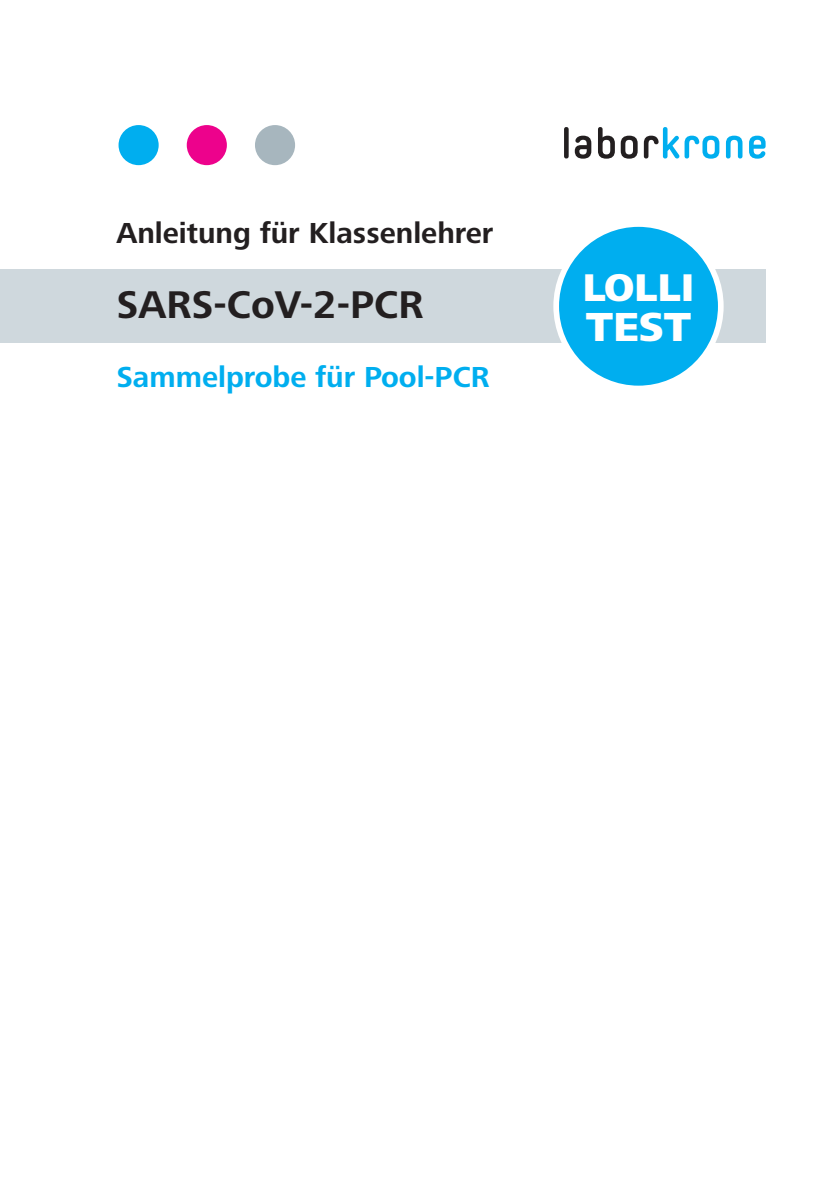
<style>
.page{position:relative;width:840px;height:1191px;background:#fff}
.page>*{position:absolute;margin:0;border:0;box-sizing:border-box;transform-origin:0 0}
.t1{font:800 42px "Frutiger Next Pro";color:#fff}
.t2{font:700 40px "Frutiger Next Pro";color:#231f20}
.t3{font:800 40px "Frutiger Next Pro";color:#fff}
.t4{font:700 30px "Frutiger Next Pro";color:#231f20}
.t5{font:700 30px "Frutiger Next Pro";color:#00aeef}
</style>
<div class="page">
<div style="left:187px;top:125px;width:40px;height:40px;background:#ed028c;border-radius:50%"></div>
<div style="left:255px;top:125px;width:40px;height:40px;background:#a7b6be;border-radius:50%"></div>
<div style="left:118px;top:125px;width:40px;height:40px;background:#00aeef;border-radius:50%"></div>
<div style="left:0;top:269px;width:765px;height:74px;background:#cfd8dd"></div>
<div style="left:553px;top:221px;width:170px;height:170px;background:#fff;border-radius:50%"></div>
<div style="left:558px;top:227px;width:159px;height:159px;background:#00aeef;border-radius:50%"></div>
<div style="left:563px;top:127px;width:5px;height:31px;background:#231f20;border-radius:2px"></div>
<svg style="left:574px;top:136px;width:17px;height:23px"></svg>
<svg style="left:598px;top:127px;width:16px;height:32px"></svg>
<svg style="left:620px;top:136px;width:17px;height:23px"></svg>
<svg style="left:643px;top:127px;width:76px;height:32px"></svg>
<svg style="left:725px;top:136px;width:17px;height:22px"></svg>
<svg style="left:749px;top:136px;width:16px;height:23px"></svg>
<p class="t4" style="left:116px;top:216px;width:378px">Anleitung für Klassenlehrer</p>
<h2 class="t2" style="left:116px;top:282px;width:308px">SARS-CoV-2-PCR</h2>
<p class="t5" style="left:116px;top:360px;width:374px">Sammelprobe für Pool-PCR</p>
<h2 class="t3" style="left:582px;top:265px;width:113px">LOLLI</h2>
<h1 class="t1" style="left:585px;top:303px;width:107px">TEST</h1>
</div>
